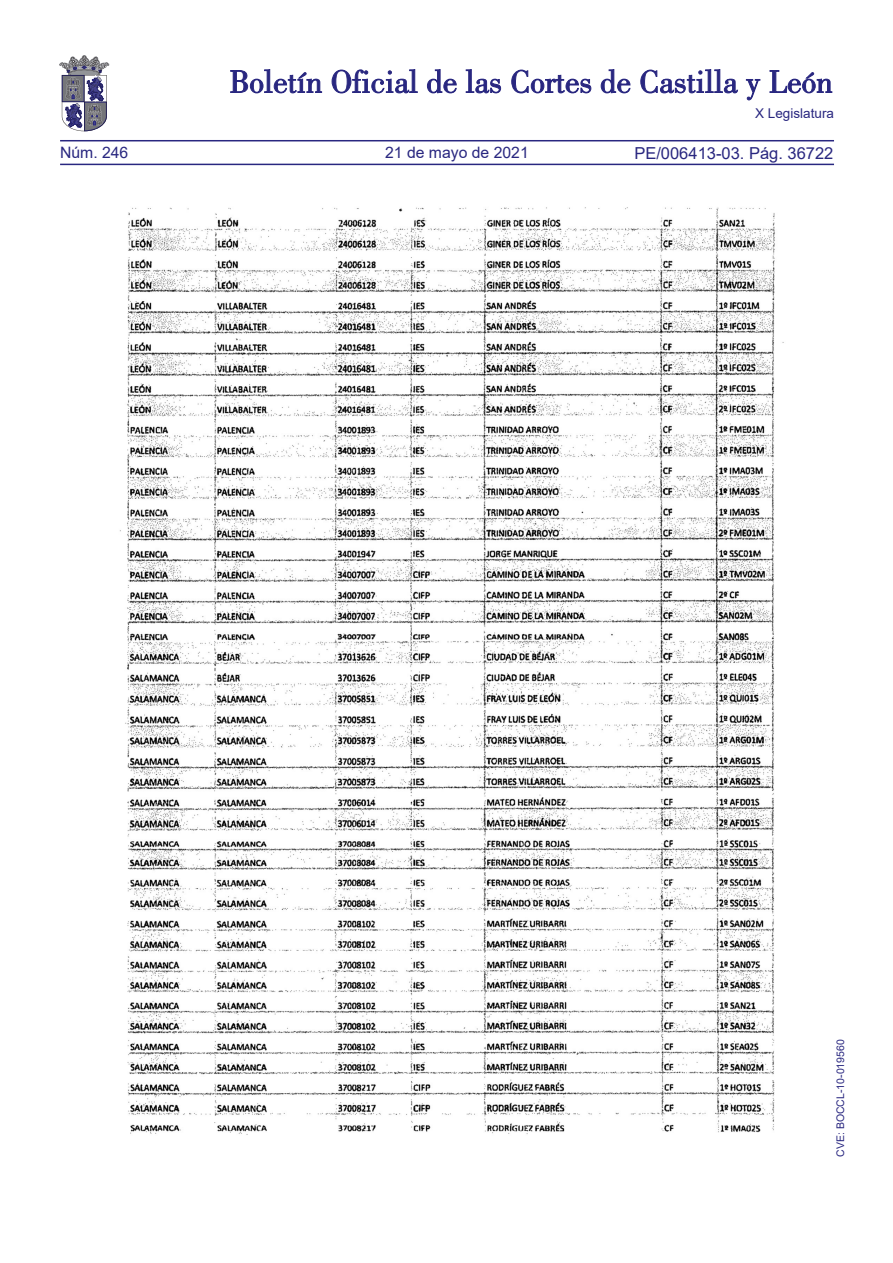
<style>
.page{position:relative;width:893px;height:1263px;background:#fff}
.page>*{position:absolute;margin:0;border:0;box-sizing:border-box;transform-origin:0 0}
.t1{font:16.5px "Arial";color:#292780}
.t2{font:15.75px "Arial";color:#292780}
.t3{font:13.5px "Arial";color:#292780}
.t4{font:10.5px "Arial";color:#292780}
</style>
<div class="page">
<hr style="left:60px;top:164px;width:774px;height:1px;background:#292780">
<hr style="left:60px;top:140px;width:774px;height:1px;background:#292780">
<svg style="left:230px;top:69px;width:92px;height:24px"></svg>
<svg style="left:332px;top:69px;width:86px;height:24px"></svg>
<svg style="left:427px;top:69px;width:30px;height:24px"></svg>
<svg style="left:466px;top:69px;width:35px;height:24px"></svg>
<svg style="left:511px;top:70px;width:80px;height:23px"></svg>
<svg style="left:601px;top:69px;width:29px;height:24px"></svg>
<svg style="left:640px;top:69px;width:98px;height:24px"></svg>
<svg style="left:746px;top:79px;width:14px;height:21px"></svg>
<svg style="left:770px;top:70px;width:62px;height:23px"></svg>
<svg style="left:60px;top:55px;width:49px;height:76px"></svg>
<img style="left:119px;top:207px;width:665px;height:928px">
<p class="t2" style="left:60px;top:142px;width:70px">Núm. 246</p>
<p class="t2" style="left:385px;top:142px;width:145px">21 de mayo de 2021</p>
<p class="t3" style="left:755px;top:104px;width:80px">X Legislatura</p>
<p class="t1" style="left:634px;top:141px;width:201px">PE/006413-03. Pág. 36722</p>
<p class="t4" style="left:833px;top:1157px;width:119px;rotate:-90deg">CVE: BOCCL-10-019560</p>
</div>
